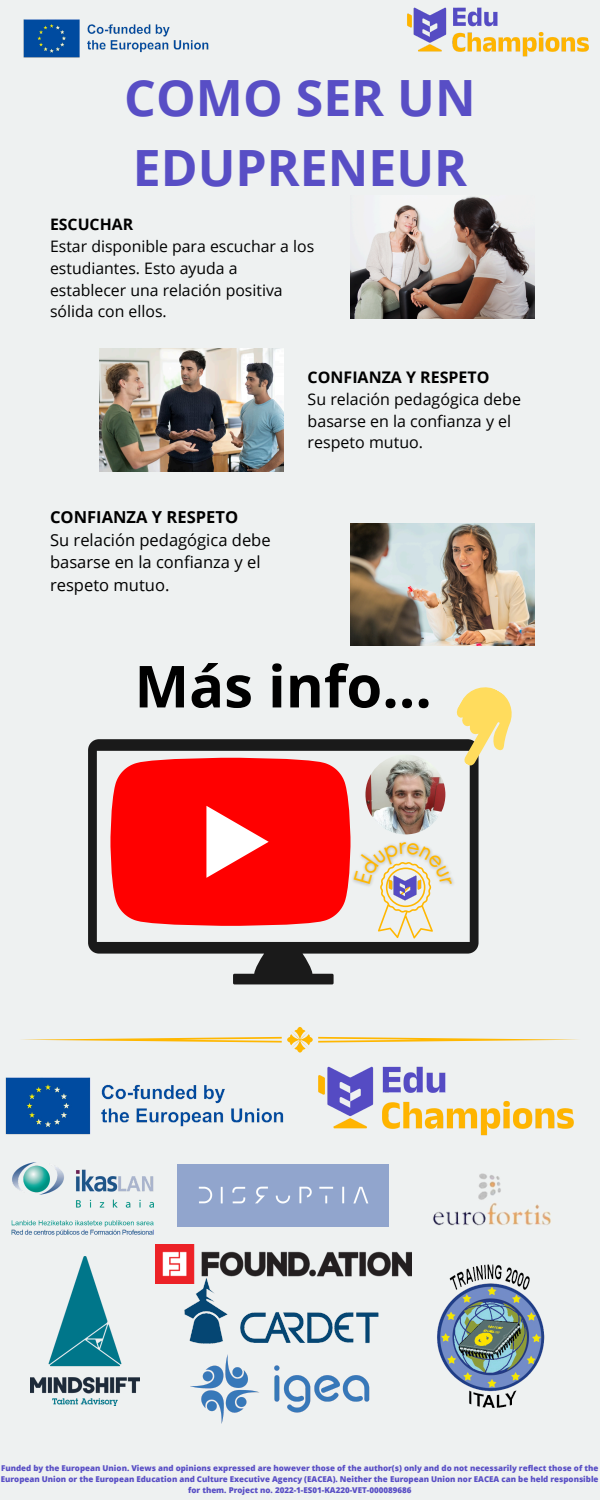
<style>
.page{position:relative;width:600px;height:1500px;background:#eef1f1}
.page>*{position:absolute;margin:0;border:0;box-sizing:border-box;transform-origin:0 0}
.t1{font:700 58px "Open Sans";color:#000}
.t2{font:700 50px/69.8px "Open Sans";color:#584ec5}
.t3{font:16.5px/22.5px "Open Sans";color:#000}
.t4{font:700 16.5px "Open Sans";color:#000}
.t5{font:16px/21.8px "Open Sans";color:#000}
.t6{font:700 16px "Open Sans";color:#000}
.t7{font:15.8px/21.8px "Open Sans";color:#000}
.t8{font:700 15.8px "Open Sans";color:#000}
.t9{font:800 8px/10.7px "Open Sans";color:#584ec5;text-align:center}
</style>
<div class="page">
<svg style="left:88px;top:739px;width:391px;height:245px"></svg>
<svg style="left:436px;top:687px;width:76px;height:90px"></svg>
<img style="left:5px;top:1077px;width:279px;height:58px">
<img style="left:318px;top:1066px;width:256px;height:70px">
<img style="left:407px;top:7px;width:182px;height:50px">
<img style="left:12px;top:1162px;width:141px;height:74px">
<img style="left:31px;top:1256px;width:108px;height:149px">
<img style="left:181px;top:1283px;width:198px;height:61px">
<img style="left:411px;top:1251px;width:134px;height:157px">
<img style="left:155px;top:1244px;width:256px;height:39px">
<div style="left:177px;top:1164px;width:212px;height:62px;background:#91a5cd"></div>
<img style="left:433px;top:1173px;width:118px;height:53px">
<img style="left:190px;top:1354px;width:180px;height:70px">
<img style="left:23px;top:19px;width:186px;height:39px">
<svg style="left:21px;top:1027px;width:558px;height:25px"></svg>
<img style="left:350px;top:196px;width:185px;height:123px">
<img style="left:350px;top:523px;width:184px;height:123px">
<img style="left:365px;top:755px;width:80px;height:79px;border-radius:50%">
<img style="left:99px;top:349px;width:184px;height:122px">
<img style="left:346px;top:833px;width:116px;height:61px">
<svg style="left:354px;top:842px;width:98px;height:96px"></svg>
<p class="t2" style="left:124px;top:62px;width:353px">COMO SER UN<br>EDUPRENEUR</p>
<h3 class="t8" style="left:50px;top:213px;width:85px">ESCUCHAR</h3>
<h3 class="t7" style="left:50px;top:235px;width:266px">Estar disponible para escuchar a los estudiantes. Esto ayuda a establecer una relación positiva sólida con ellos.</h3>
<h3 class="t4" style="left:50px;top:506px;width:190px">CONFIANZA Y RESPETO</h3>
<h3 class="t3" style="left:50px;top:528px;width:222px">Su relación pedagógica debe basarse en la confianza y el respeto mutuo.</h3>
<h3 class="t6" style="left:308px;top:366px;width:183px">CONFIANZA Y RESPETO</h3>
<h3 class="t5" style="left:308px;top:388px;width:215px">Su relación pedagógica debe basarse en la confianza y el respeto mutuo.</h3>
<h1 class="t1" style="left:134px;top:646px;width:299px">Más info...</h1>
<p class="t9" style="left:1px;top:1463px;width:599px">Funded by the European Union. Views and opinions expressed are however those of the author(s) only and do not necessarily reflect those of the<br>European Union or the European Education and Culture Executive Agency (EACEA). Neither the European Union nor EACEA can be held responsible for them. Project no. 2022-1-ES01-KA220-VET-000089686</p>
</div>
